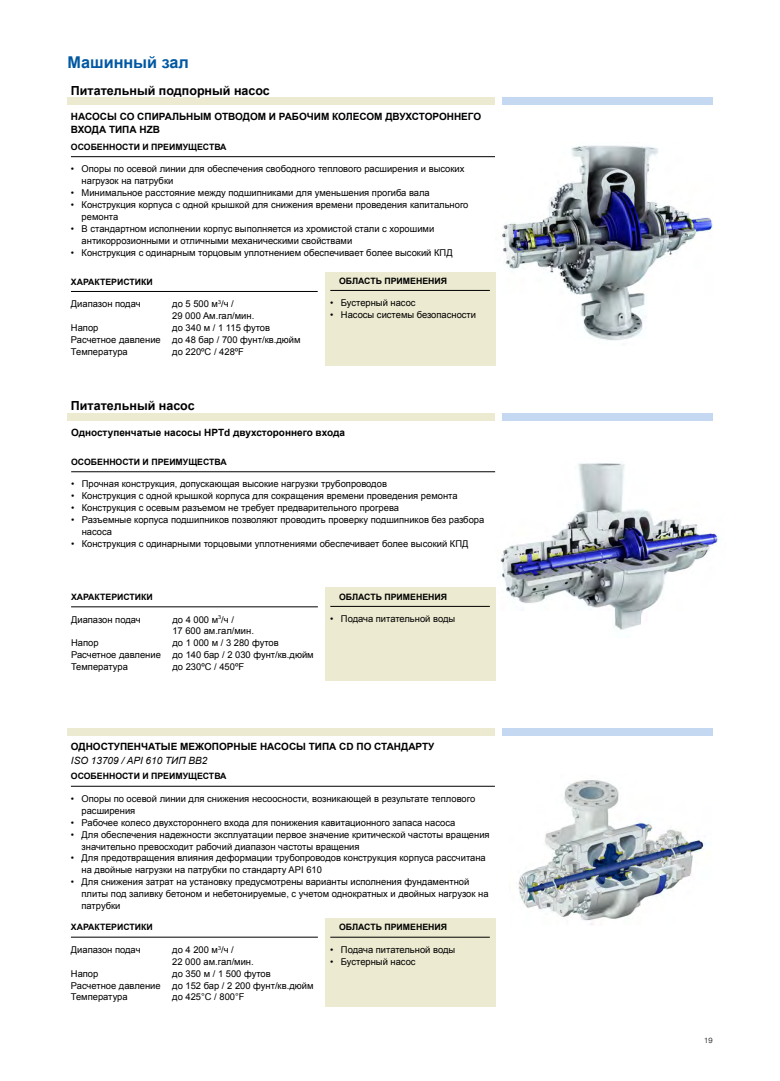
<style>
.page{position:relative;width:780px;height:1081px;background:#fff}
.page>*{position:absolute;margin:0;border:0;box-sizing:border-box;transform-origin:0 0}
.Title-2{font:700 16.25px "Arial";color:#0058a2}
.Product_type_title{font:700 12.5px "Arial";color:#000}
.Product_name{font:700 10px/12.5px "Arial";color:#000}
.Product_name-2{font:italic 10px "Arial";color:#000}
.Product_text{font:9.38px/11.9px "Arial";color:#000}
.Product_subtitle_wit{font:700 8.75px "Arial";color:#000}
.t1{font:300 7.5px "Helvetica Neue LT Com";color:#000}
</style>
<div class="page">
<img style="left:495px;top:145px;width:217px;height:200px">
<div style="left:67px;top:97px;width:428px;height:7px;background:#ecead0"></div>
<hr style="left:71px;top:156px;width:424px;height:1px;background:#000">
<hr style="left:71px;top:291px;width:247px;height:1px;background:#000">
<div style="left:502px;top:97px;width:210px;height:7px;background:#c5d8f1"></div>
<img style="left:495px;top:463px;width:226px;height:174px">
<div style="left:67px;top:413px;width:428px;height:7px;background:#ecead0"></div>
<hr style="left:71px;top:471px;width:424px;height:1px;background:#000">
<div style="left:502px;top:413px;width:210px;height:7px;background:#c5d8f1"></div>
<hr style="left:71px;top:606px;width:247px;height:1px;background:#000">
<div style="left:325px;top:272px;width:170px;height:93px;background:#ecead0"></div>
<hr style="left:330px;top:290px;width:160px;height:1px;background:#000">
<div style="left:325px;top:587px;width:170px;height:93px;background:#ecead0"></div>
<hr style="left:330px;top:606px;width:160px;height:1px;background:#000">
<div style="left:67px;top:728px;width:428px;height:7px;background:#ecead0"></div>
<div style="left:502px;top:728px;width:210px;height:7px;background:#c5d8f1"></div>
<div style="left:325px;top:918px;width:170px;height:89px;background:#ecead0"></div>
<hr style="left:330px;top:937px;width:160px;height:1px;background:#000">
<hr style="left:71px;top:786px;width:424px;height:1px;background:#000">
<hr style="left:71px;top:937px;width:247px;height:1px;background:#000">
<img style="left:518px;top:780px;width:189px;height:145px">
<p class="Title-2" style="left:67px;top:52px;width:123px">Машинный зал</p>
<p class="Product_type_title" style="left:71px;top:82px;width:200px">Питательный подпорный насос</p>
<p class="Product_name" style="left:71px;top:111px;width:412px">НАСОСЫ СО СПИРАЛЬНЫМ ОТВОДОМ И РАБОЧИМ КОЛЕСОМ ДВУХСТОРОННЕГО<br>ВХОДА ТИПА HZB</p>
<p class="Product_subtitle_wit" style="left:71px;top:141px;width:157px">ОСОБЕННОСТИ И ПРЕИМУЩЕСТВА</p>
<p class="Product_text" style="left:82px;top:163px;width:384px;text-indent:-11px">• Опоры по осевой линии для обеспечения свободного теплового расширения и высоких нагрузок на патрубки</p>
<p class="Product_text" style="left:71px;top:187px;width:360px">• Минимальное расстояние между подшипниками для уменьшения прогиба вала</p>
<p class="Product_text" style="left:82px;top:199px;width:388px;text-indent:-11px">• Конструкция корпуса с одной крышкой для снижения времени проведения капитального ремонта</p>
<p class="Product_text" style="left:82px;top:223px;width:354px;text-indent:-11px">• В стандартном исполнении корпус выполняется из хромистой стали с хорошими антикоррозионными и отличными механическими свойствами</p>
<p class="Product_text" style="left:71px;top:246px;width:383px">• Конструкция с одинарным торцовым уплотнением обеспечивает более высокий КПД</p>
<p class="Product_subtitle_wit" style="left:71px;top:276px;width:83px">ХАРАКТЕРИСТИКИ</p>
<p class="Product_text" style="left:71px;top:298px;width:71px">Диапазон подач</p>
<p class="Product_text" style="left:172px;top:298px;width:63px">до 5 500 м<sup>3</sup>/ч /</p>
<p class="Product_text" style="left:172px;top:310px;width:84px">29 000 Aм.гал/мин.</p>
<p class="Product_text" style="left:71px;top:322px;width:29px">Напор</p>
<p class="Product_text" style="left:172px;top:322px;width:99px">до 340 м / 1 115 футов</p>
<p class="Product_text" style="left:71px;top:334px;width:231px">Расчетное давление до 48 бар / 700 фунт/кв.дюйм</p>
<p class="Product_text" style="left:71px;top:345px;width:58px">Температура</p>
<p class="Product_text" style="left:172px;top:345px;width:73px">до 220ºC / 428ºF</p>
<p class="Product_subtitle_wit" style="left:339px;top:275px;width:109px">ОБЛАСТЬ ПРИМЕНЕНИЯ</p>
<p class="Product_text" style="left:330px;top:297px;width:87px">• Бустерный насос</p>
<p class="Product_text" style="left:330px;top:309px;width:147px">• Насосы системы безопасности</p>
<p class="Product_type_title" style="left:71px;top:397px;width:125px">Питательный насос</p>
<p class="Product_name" style="left:71px;top:426px;width:275px">Одноступенчатые насосы HPTd двухстороннего входа</p>
<p class="Product_subtitle_wit" style="left:71px;top:456px;width:157px">ОСОБЕННОСТИ И ПРЕИМУЩЕСТВА</p>
<p class="Product_text" style="left:71px;top:478px;width:317px">• Прочная конструкция, допускающая высокие нагрузки трубопроводов</p>
<p class="Product_text" style="left:71px;top:490px;width:388px">• Конструкция с одной крышкой корпуса для сокращения времени проведения ремонта</p>
<p class="Product_text" style="left:71px;top:502px;width:329px">• Конструкция с осевым разъемом не требует предварительного прогрева</p>
<p class="Product_text" style="left:82px;top:514px;width:404px;text-indent:-11px">• Разъемные корпуса подшипников позволяют проводить проверку подшипников без разбора насоса</p>
<p class="Product_text" style="left:71px;top:538px;width:399px">• Конструкция с одинарными торцовыми уплотнениями обеспечивает более высокий КПД</p>
<p class="Product_subtitle_wit" style="left:71px;top:591px;width:83px">ХАРАКТЕРИСТИКИ</p>
<p class="Product_text" style="left:71px;top:613px;width:71px">Диапазон подач</p>
<p class="Product_text" style="left:172px;top:613px;width:63px">до 4 000 м<sup>3</sup>/ч /</p>
<p class="Product_text" style="left:172px;top:625px;width:83px">17 600 aм.гал/мин.</p>
<p class="Product_text" style="left:71px;top:637px;width:29px">Напор</p>
<p class="Product_text" style="left:172px;top:637px;width:108px">до 1 000 м / 3 280 футов</p>
<p class="Product_text" style="left:71px;top:649px;width:244px">Расчетное давление до 140 бар / 2 030 фунт/кв.дюйм</p>
<p class="Product_text" style="left:71px;top:661px;width:58px">Температура</p>
<p class="Product_text" style="left:172px;top:661px;width:73px">до 230ºC / 450ºF</p>
<p class="Product_subtitle_wit" style="left:339px;top:591px;width:109px">ОБЛАСТЬ ПРИМЕНЕНИЯ</p>
<p class="Product_text" style="left:330px;top:613px;width:126px">• Подача питательной воды</p>
<p class="Product_name" style="left:71px;top:741px;width:365px">ОДНОСТУПЕНЧАТЫЕ МЕЖОПОРНЫЕ НАСОСЫ ТИПА CD ПО СТАНДАРТУ</p>
<p class="Product_name-2" style="left:71px;top:753px;width:138px">ISO 13709 / API 610 ТИП BB2</p>
<p class="Product_subtitle_wit" style="left:71px;top:770px;width:157px">ОСОБЕННОСТИ И ПРЕИМУЩЕСТВА</p>
<p class="Product_text" style="left:81px;top:793px;width:395px;text-indent:-11px">• Опоры по осевой линии для снижения несоосности, возникающей в результате теплового расширения</p>
<p class="Product_text" style="left:71px;top:816px;width:386px">• Рабочее колесо двухстороннего входа для понижения кавитационного запаса насоса</p>
<p class="Product_text" style="left:81px;top:828px;width:409px;text-indent:-11px">• Для обеспечения надежности эксплуатации первое значение критической частоты вращения значительно превосходит рабочий диапазон частоты вращения</p>
<p class="Product_text" style="left:81px;top:852px;width:406px;text-indent:-11px">• Для предотвращения влияния деформации трубопроводов конструкция корпуса рассчитана на двойные нагрузки на патрубки по стандарту API 610</p>
<p class="Product_text" style="left:81px;top:876px;width:408px;text-indent:-11px">• Для снижения затрат на установку предусмотрены варианты исполнения фундаментной плиты под заливку бетоном и небетонируемые, с учетом однократных и двойных нагрузок на патрубки</p>
<p class="Product_subtitle_wit" style="left:71px;top:921px;width:83px">ХАРАКТЕРИСТИКИ</p>
<p class="Product_text" style="left:71px;top:944px;width:71px">Диапазон подач</p>
<p class="Product_text" style="left:172px;top:944px;width:63px">до 4 200 м<sup>3</sup>/ч /</p>
<p class="Product_text" style="left:172px;top:955px;width:83px">22 000 aм.гал/мин.</p>
<p class="Product_text" style="left:71px;top:967px;width:29px">Напор</p>
<p class="Product_text" style="left:172px;top:967px;width:100px">до 350 м / 1 500 футов</p>
<p class="Product_text" style="left:71px;top:979px;width:244px">Расчетное давление до 152 бар / 2 200 фунт/кв.дюйм</p>
<p class="Product_text" style="left:71px;top:991px;width:58px">Температура</p>
<p class="Product_text" style="left:172px;top:991px;width:74px">до 425°C / 800°F</p>
<p class="Product_subtitle_wit" style="left:339px;top:921px;width:109px">ОБЛАСТЬ ПРИМЕНЕНИЯ</p>
<p class="Product_text" style="left:330px;top:944px;width:126px">• Подача питательной воды</p>
<p class="Product_text" style="left:330px;top:955px;width:87px">• Бустерный насос</p>
<p class="t1" style="left:704px;top:1036px;width:10px">19</p>
</div>
